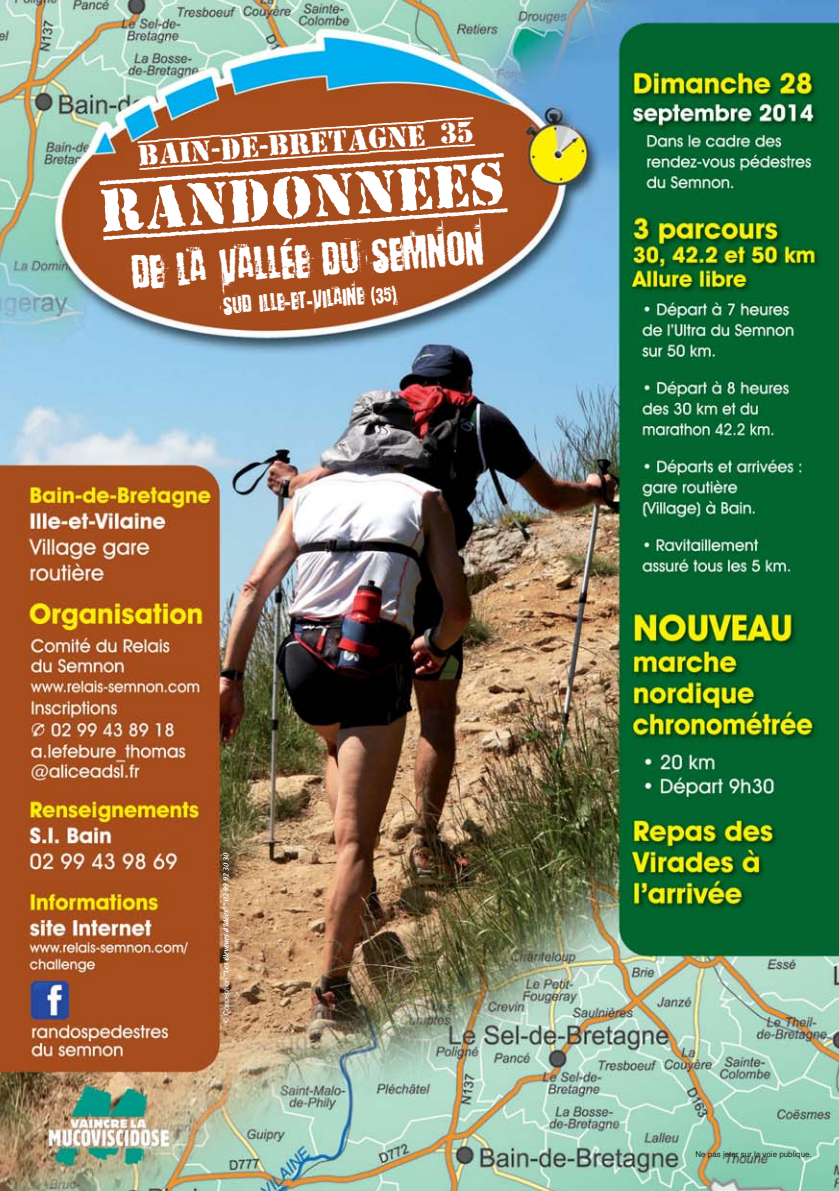
<style>
.page{position:relative;width:839px;height:1191px;background:#fff}
.page>*{position:absolute;margin:0;border:0;box-sizing:border-box;transform-origin:0 0}
.t1{font:700 62px "Top Secret";color:#fff}
.t2{font:42px "Baron Kuffner";color:#fff}
.t3{font:700 30px "Top Secret";color:#fff}
.t4{font:22px "Baron Kuffner";color:#fff}
.t5{font:8px "Helvetica";color:#231f20}
</style>
<div class="page">
<img style="left:0;top:0;width:839px;height:1191px">
<svg style="left:222px;top:853px;width:8px;height:170px"></svg>
<h3 class="t3" style="left:138px;top:141px;width:337px;rotate:-4deg">bain-de-bretagne 35</h3>
<h1 class="t1" style="left:100px;top:181px;width:406px;rotate:-4deg">randonnees</h1>
<h2 class="t2" style="left:129px;top:249px;width:356px;rotate:-4deg">de la vallée du semnon</h2>
<h3 class="t4" style="left:222px;top:293px;width:176px;rotate:-4deg">sud Ille-et-vilaine (35)</h3>
<p class="t5" style="left:695px;top:1151px;width:118px">Ne pas jeter sur la voie publique.</p>
</div>
